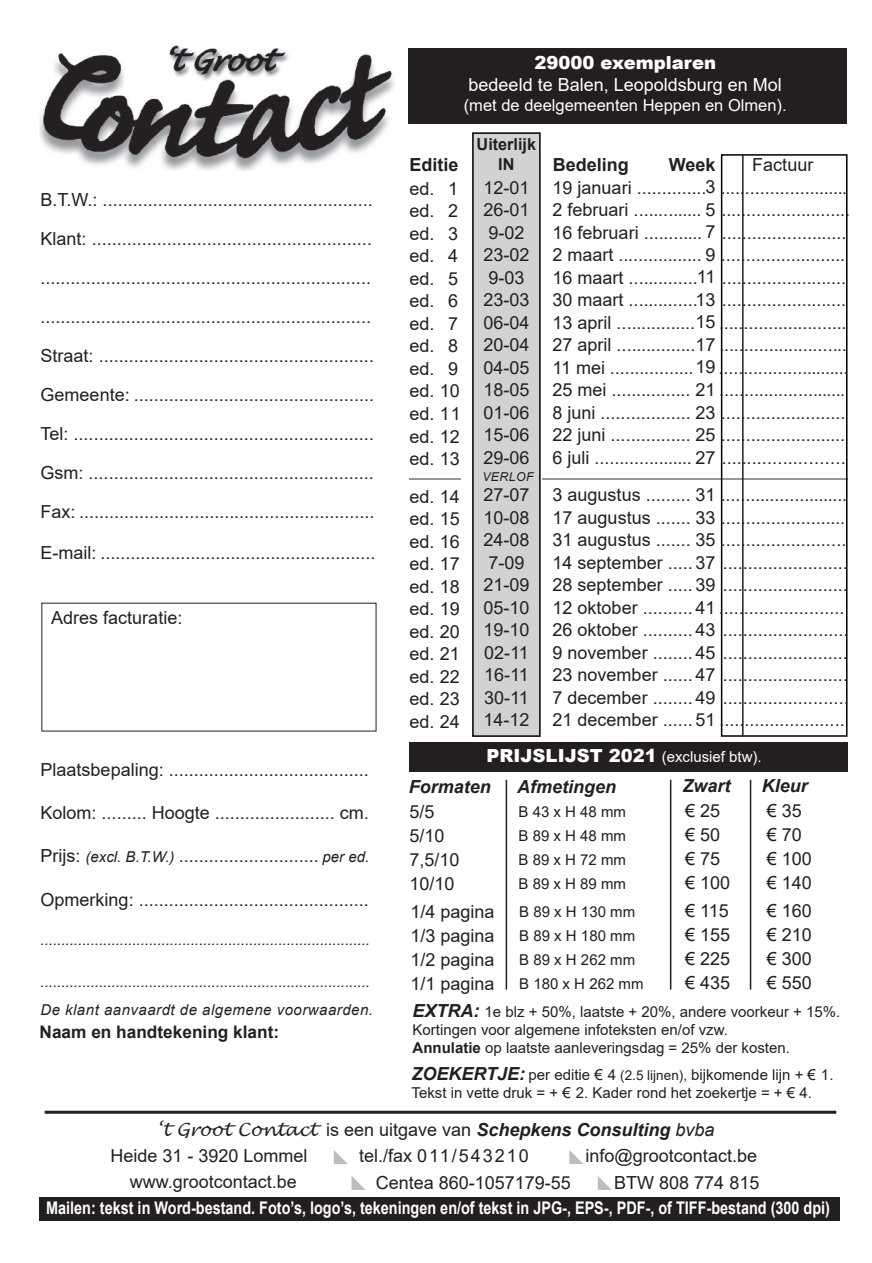
<style>
.page{position:relative;width:872px;height:1263px;background:#fff}
.page>*{position:absolute;margin:0;border:0;box-sizing:border-box;transform-origin:0 0}
.t1{font:18px/22.5px "Arial";color:#231f20}
.t2{font:italic 700 18px "Arial";color:#231f20}
.t3{font:18px "Arial";color:#fff}
.t4{font:700 18px "Arial";color:#231f20}
.t5{font:900 18px "Arial";color:#fff}
.t6{font:700 17.4px "Arial";color:#fff;scale:.83 1}
.t7{font:700 17.25px "Arial";color:#231f20}
.t8{font:16.5px "Arial";color:#fff}
.t9{font:700 16.5px/19.8px "Arial";color:#231f20;text-align:center}
.t10{font:15px/24px "Arial";color:#231f20}
.t11{font:italic 15px "Arial";letter-spacing:.035em;color:#231f20}
.t12{font:15px "Arial";color:#fff}
.t13{font:italic 12.3px "Arial";letter-spacing:.035em;color:#231f20}
.s1{font-style:italic;font-size:15px}
.s2{font-weight:900;font-size:18px}
.s3{font-weight:700;font-style:italic;font-size:18px}
.s4{font-weight:700}
.s5{font-size:13.5px}
.s6{font-family:"Lucida Handwriting";font-weight:400}
.s7{font-weight:400;font-style:normal}
.s8{font-weight:400}
</style>
<div class="page">
<hr style="left:542px;top:479px;width:305px;height:1px;background:#95979a">
<div style="left:39px;top:1197px;width:801px;height:23px;background:#231f20"></div>
<div style="left:408px;top:48px;width:438px;height:76px;background:#231f20"></div>
<hr style="left:409px;top:478px;width:51px;height:2px;background:#95979a">
<div style="left:721px;top:154px;width:126px;height:583px;border:2px solid #000001"></div>
<hr style="left:742px;top:154px;width:1px;height:583px;background:#231f20">
<div style="left:472px;top:132px;width:68px;height:605px;background:#d1d2d4;border:2px solid #000"></div>
<svg style="left:334px;top:1150px;width:14px;height:14px"></svg>
<svg style="left:351px;top:1176px;width:15px;height:14px"></svg>
<svg style="left:569px;top:1150px;width:14px;height:14px"></svg>
<svg style="left:598px;top:1176px;width:14px;height:14px"></svg>
<img style="left:39px;top:45px;width:355px;height:125px">
<div style="left:409px;top:742px;width:438px;height:30px;background:#231f20"></div>
<hr style="left:750px;top:780px;width:1px;height:209px;background:#231f20">
<hr style="left:670px;top:780px;width:1px;height:209px;background:#231f20">
<hr style="left:505px;top:780px;width:2px;height:209px;background:#231f20">
<hr style="left:45px;top:1111px;width:791px;height:3px;background:#231f20">
<p class="t1" style="left:41px;top:180px;width:335px;line-height:39px">B.T.W.: ......................................................<br>Klant: ........................................................ .................................................................. ..................................................................<br>Straat: .......................................................<br>Gemeente: ................................................<br>Tel: ............................................................<br>Gsm: .........................................................<br>Fax: ...........................................................</p>
<p class="t1" style="left:41px;top:541px;width:336px">E-mail: .......................................................</p>
<p class="t1" style="left:51px;top:606px;width:133px">Adres facturatie:</p>
<p class="t1" style="left:41px;top:758px;width:330px">Plaatsbepaling: ........................................</p>
<p class="t1" style="left:41px;top:801px;width:330px">Kolom: ......... Hoogte ........................ cm.</p>
<p class="t1" style="left:41px;top:845px;width:330px">Prijs: <span class="s1">(excl. B.T.W.)</span> ............................ <span class="s1">per ed.</span></p>
<p class="t1" style="left:41px;top:888px;width:330px">Opmerking: ..............................................</p>
<p class="t11" style="left:41px;top:930px;width:331px">...............................................................................</p>
<p class="t11" style="left:41px;top:972px;width:331px">...............................................................................</p>
<p class="t11" style="left:40px;top:1000px;width:334px">De klant aanvaardt de algemene voorwaarden.</p>
<p class="t7" style="left:40px;top:1020px;width:241px">Naam en handtekening klant:</p>
<p class="t5" style="left:534px;top:50px;width:183px">29000 exemplaren</p>
<p class="t3" style="left:468px;top:72px;width:315px">bedeeld te Balen, Leopoldsburg en Mol</p>
<p class="t8" style="left:464px;top:94px;width:324px">(met de deelgemeenten Heppen en Olmen).</p>
<p class="t4" style="left:409px;top:152px;width:51px">Editie</p>
<p class="t1" style="left:409px;top:177px;width:53px">ed. 1 ed. 2 ed. 3 ed. 4 ed. 5 ed. 6 ed. 7 ed. 8 ed. 9 ed. 10 ed. 11 ed. 12 ed. 13</p>
<p class="t1" style="left:409px;top:485px;width:52px;text-align:justify">ed. 14 ed. 15 ed. 16 ed. 17 ed. 18 ed. 19 ed. 20 ed. 21 ed. 22 ed. 23 ed. 24</p>
<p class="t9" style="left:476px;top:135px;width:61px">Uiterlijk<br>IN</p>
<p class="t1" style="left:483px;top:176px;width:48px">12-01<br>26-01<br>9-02<br>23-02<br>9-03<br>23-03<br>06-04<br>20-04<br>04-05<br>18-05<br>01-06<br>15-06<br>29-06</p>
<p class="t1" style="left:483px;top:484px;width:48px">27-07<br>10-08<br>24-08<br>7-09<br>21-09<br>05-10<br>19-10<br>02-11<br>16-11<br>30-11<br>14-12</p>
<p class="t13" style="left:482px;top:468px;width:53px">VERLOF</p>
<p class="t4" style="left:669px;top:152px;width:48px">Week</p>
<p class="t1" style="left:705px;top:176px;width:12px;text-align:justify">3<br>5<br>7<br>9</p>
<p class="t4" style="left:553px;top:152px;width:78px">Bedeling</p>
<p class="t1" style="left:552px;top:154px;width:299px;text-indent:200px">Factuur<br>19 januari .............. ..........................<br>2 februari .............. ..........................<br>16 februari ............ .........................<br>2 maart ................. .........................<br>16 maart ..............11 .........................<br>30 maart ..............13 .........................<br>13 april ................15 ..........................<br>27 april ................17 ..........................<br>11 mei .................19 ...........................<br>25 mei ................ 21 ..........................<br>8 juni .................. 23 .........................<br>22 juni ................ 25 .........................<br>6 juli .................... 27 ........................</p>
<p class="t1" style="left:552px;top:484px;width:298px">3 augustus ......... 31 ..........................<br>17 augustus ....... 33 .........................<br>31 augustus ....... 35 .........................<br>14 september ..... 37 .........................<br>28 september ..... 39 .........................<br>12 oktober .......... 41 .........................<br>26 oktober .......... 43 .........................<br>9 november ........ 45 .........................<br>23 november ...... 47 .........................<br>7 december ........ 49 .........................<br>21 december ...... 51 .........................</p>
<p class="t12" style="left:486px;top:746px;width:277px"><span class="s2">PRIJSLIJST 2021</span> (exclusief btw).</p>
<p class="t2" style="left:682px;top:774px;width:50px">Zwart</p>
<p class="t2" style="left:762px;top:774px;width:48px">Kleur</p>
<p class="t1" style="left:766px;top:799px;width:47px;line-height:24px">€ 35 € 70 € 100 € 140</p>
<p class="t1" style="left:766px;top:899px;width:47px;line-height:24px;text-align:justify">€ 160 € 210 € 300 € 550</p>
<p class="t10" style="left:412px;top:1003px;width:429px;line-height:18px"><span class="s3">EXTRA:</span> 1e blz + 50%, laatste + 20%, andere voorkeur + 15%.<br>Kortingen voor algemene infoteksten en/of vzw.<br><span class="s4">Annulatie</span> op laatste aanleveringsdag = 25% der kosten.</p>
<p class="t2" style="left:409px;top:775px;width:84px">Formaten</p>
<p class="t2" style="left:517px;top:774px;width:100px">Afmetingen</p>
<p class="t10" style="left:518px;top:800px;width:109px;text-align:justify">B 43 x H 48 mm B 89 x H 48 mm B 89 x H 72 mm B 89 x H 89 mm</p>
<p class="t10" style="left:519px;top:900px;width:126px">B 89 x H 130 mm<br>B 89 x H 180 mm<br>B 89 x H 262 mm<br>B 180 x H 262 mm</p>
<p class="t1" style="left:409px;top:799px;width:52px;line-height:24px">5/5<br>5/10<br>7,5/10<br>10/10</p>
<p class="t1" style="left:685px;top:799px;width:47px;line-height:24px">€ 25 € 50 € 75 € 100</p>
<p class="t1" style="left:410px;top:899px;width:86px;line-height:24px;text-align:justify">1/4 pagina 1/3 pagina 1/2 pagina 1/1 pagina</p>
<p class="t1" style="left:685px;top:899px;width:47px;line-height:24px;text-align:justify">€ 115 € 155 € 225 € 435</p>
<p class="t10" style="left:411px;top:1066px;width:423px;line-height:18px"><span class="s3">ZOEKERTJE:</span> per editie € 4 <span class="s5">(2.5 lijnen),</span> bijkomende lijn + € 1.<br>Tekst in vette druk = + € 2. Kader rond het zoekertje = + € 4.</p>
<p class="t2" style="left:157px;top:1117px;width:558px"><span class="s6">‘t Groot Contact</span> <span class="s7">is een uitgave van</span> Schepkens Consulting <span class="s8">bvba</span></p>
<p class="t1" style="left:110px;top:1144px;width:199px">Heide 31 - 3920 Lommel</p>
<p class="t1" style="left:130px;top:1170px;width:169px">www.grootcontact.be</p>
<p class="t1" style="left:376px;top:1142px;width:197px;line-height:27.2px;text-indent:-17px">tel./fax 011/543210<br>Centea 860-1057179-55</p>
<p class="t1" style="left:585px;top:1142px;width:175px;line-height:27.2px;text-align:right">info@grootcontact.be<br>BTW 808 774 815</p>
<p class="t6" style="left:46px;top:1195px;width:946px">Mailen: tekst in Word-bestand. Foto’s, logo’s, tekeningen en/of tekst in JPG-, EPS-, PDF-, of TIFF-bestand (300 dpi)</p>
</div>
